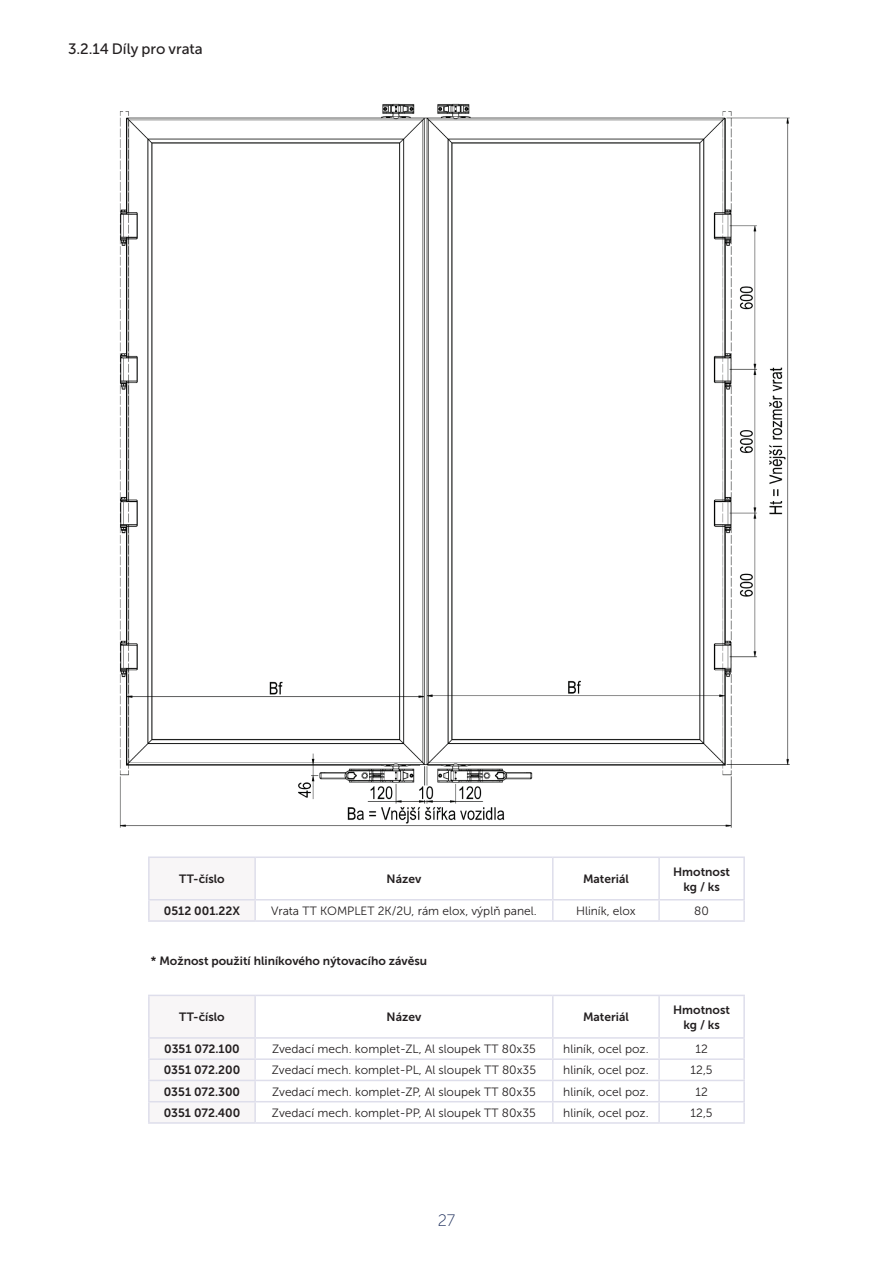
<style>
.page{position:relative;width:893px;height:1263px;background:#fff}
.page>*{position:absolute;margin:0;border:0;box-sizing:border-box;transform-origin:0 0}
.t1{font:16.5px "Museo Sans 100";color:#1c2d5a}
.t2{font:15px "Museo Sans 500";color:#231f20}
.tabulka_normalni{font:12px "Museo Sans 300";color:#231f20}
.tabulky_tucne{font:12px/15px "Museo Sans 700";color:#231f20;text-align:center}
</style>
<div class="page">
<img style="left:119px;top:103px;width:671px;height:725px">
<svg style="left:150px;top:900px;width:104px;height:1px"></svg>
<hr style="left:148px;top:856px;width:107px;height:2px;background:#dedeeb">
<hr style="left:148px;top:858px;width:2px;height:41px;background:#dedeeb">
<hr style="left:255px;top:856px;width:298px;height:2px;background:#dedeeb">
<hr style="left:254px;top:858px;width:2px;height:41px;background:#dedeeb">
<hr style="left:553px;top:856px;width:106px;height:2px;background:#dedeeb">
<hr style="left:552px;top:858px;width:2px;height:41px;background:#dedeeb">
<hr style="left:659px;top:856px;width:86px;height:2px;background:#dedeeb">
<hr style="left:658px;top:858px;width:2px;height:41px;background:#dedeeb">
<hr style="left:743px;top:858px;width:2px;height:41px;background:#dedeeb">
<hr style="left:148px;top:899px;width:107px;height:1px;background:#dedeeb">
<hr style="left:148px;top:900px;width:2px;height:20px;background:#dedeeb">
<hr style="left:255px;top:899px;width:298px;height:1px;background:#dedeeb">
<hr style="left:254px;top:900px;width:2px;height:20px;background:#dedeeb">
<hr style="left:553px;top:899px;width:106px;height:1px;background:#dedeeb">
<hr style="left:552px;top:900px;width:2px;height:20px;background:#dedeeb">
<hr style="left:659px;top:899px;width:86px;height:1px;background:#dedeeb">
<hr style="left:658px;top:900px;width:2px;height:20px;background:#dedeeb">
<hr style="left:743px;top:900px;width:2px;height:20px;background:#dedeeb">
<hr style="left:148px;top:920px;width:107px;height:2px;background:#dedeeb">
<hr style="left:255px;top:920px;width:298px;height:2px;background:#dedeeb">
<hr style="left:553px;top:920px;width:106px;height:2px;background:#dedeeb">
<hr style="left:659px;top:920px;width:86px;height:2px;background:#dedeeb">
<hr style="left:255px;top:995px;width:298px;height:1px;background:#dedeeb">
<hr style="left:553px;top:995px;width:106px;height:1px;background:#dedeeb">
<hr style="left:552px;top:996px;width:2px;height:41px;background:#dedeeb">
<hr style="left:659px;top:995px;width:86px;height:1px;background:#dedeeb">
<hr style="left:658px;top:996px;width:2px;height:41px;background:#dedeeb">
<hr style="left:743px;top:996px;width:2px;height:41px;background:#dedeeb">
<hr style="left:255px;top:1037px;width:298px;height:2px;background:#dedeeb">
<div style="left:148px;top:995px;width:108px;height:108px;background:#f8f6f7"></div>
<hr style="left:553px;top:1037px;width:106px;height:2px;background:#dedeeb">
<svg style="left:552px;top:1039px;width:2px;height:19px"></svg>
<hr style="left:659px;top:1037px;width:86px;height:2px;background:#dedeeb">
<svg style="left:658px;top:1039px;width:2px;height:19px"></svg>
<svg style="left:743px;top:1039px;width:2px;height:19px"></svg>
<hr style="left:148px;top:1058px;width:107px;height:2px;background:#dedeeb">
<hr style="left:148px;top:1060px;width:2px;height:20px;background:#dedeeb">
<hr style="left:255px;top:1058px;width:298px;height:2px;background:#dedeeb">
<hr style="left:254px;top:1060px;width:2px;height:20px;background:#dedeeb">
<hr style="left:553px;top:1058px;width:106px;height:2px;background:#dedeeb">
<hr style="left:552px;top:1060px;width:2px;height:20px;background:#dedeeb">
<hr style="left:659px;top:1058px;width:86px;height:2px;background:#dedeeb">
<hr style="left:658px;top:1060px;width:2px;height:20px;background:#dedeeb">
<hr style="left:743px;top:1060px;width:2px;height:20px;background:#dedeeb">
<hr style="left:148px;top:1080px;width:107px;height:1px;background:#dedeeb">
<hr style="left:148px;top:1081px;width:2px;height:20px;background:#dedeeb">
<hr style="left:255px;top:1080px;width:298px;height:1px;background:#dedeeb">
<hr style="left:254px;top:1081px;width:2px;height:20px;background:#dedeeb">
<hr style="left:553px;top:1080px;width:106px;height:1px;background:#dedeeb">
<hr style="left:552px;top:1081px;width:2px;height:20px;background:#dedeeb">
<hr style="left:659px;top:1080px;width:86px;height:1px;background:#dedeeb">
<hr style="left:658px;top:1081px;width:2px;height:20px;background:#dedeeb">
<hr style="left:743px;top:1081px;width:2px;height:20px;background:#dedeeb">
<hr style="left:148px;top:1101px;width:107px;height:1px;background:#dedeeb">
<hr style="left:148px;top:1102px;width:2px;height:20px;background:#dedeeb">
<hr style="left:255px;top:1101px;width:298px;height:1px;background:#dedeeb">
<hr style="left:254px;top:1102px;width:2px;height:20px;background:#dedeeb">
<hr style="left:553px;top:1101px;width:106px;height:1px;background:#dedeeb">
<hr style="left:552px;top:1102px;width:2px;height:20px;background:#dedeeb">
<hr style="left:659px;top:1101px;width:86px;height:1px;background:#dedeeb">
<hr style="left:658px;top:1102px;width:2px;height:20px;background:#dedeeb">
<hr style="left:743px;top:1102px;width:2px;height:20px;background:#dedeeb">
<hr style="left:148px;top:1122px;width:107px;height:2px;background:#dedeeb">
<hr style="left:255px;top:1122px;width:298px;height:2px;background:#dedeeb">
<hr style="left:553px;top:1122px;width:106px;height:2px;background:#dedeeb">
<hr style="left:659px;top:1122px;width:86px;height:2px;background:#dedeeb">
<p class="t2" style="left:68px;top:40px;width:136px">3.2.14 Díly pro vrata</p>
<p class="tabulky_tucne" style="left:179px;top:871px;width:47px">TT-číslo</p>
<p class="tabulky_tucne" style="left:387px;top:871px;width:36px">Název</p>
<p class="tabulky_tucne" style="left:583px;top:871px;width:47px">Materiál</p>
<p class="tabulky_tucne" style="left:673px;top:864px;width:58px">Hmotnost kg / ks</p>
<p class="tabulky_tucne" style="left:164px;top:903px;width:78px">0512 001.22X</p>
<p class="tabulka_normalni" style="left:271px;top:904px;width:267px">Vrata TT KOMPLET 2K/2U, rám elox, výplň panel.</p>
<p class="tabulka_normalni" style="left:576px;top:904px;width:61px">Hliník, elox</p>
<p class="tabulka_normalni" style="left:694px;top:904px;width:16px">80</p>
<p class="tabulky_tucne" style="left:151px;top:954px;width:278px">* Možnost použití hliníkového nýtovacího závěsu</p>
<p class="tabulky_tucne" style="left:179px;top:1009px;width:47px">TT-číslo</p>
<p class="tabulky_tucne" style="left:387px;top:1009px;width:36px">Název</p>
<p class="tabulky_tucne" style="left:583px;top:1009px;width:47px">Materiál</p>
<p class="tabulky_tucne" style="left:673px;top:1002px;width:58px">Hmotnost kg / ks</p>
<p class="tabulky_tucne" style="left:164px;top:1041px;width:77px">0351 072.100</p>
<p class="tabulka_normalni" style="left:272px;top:1042px;width:265px">Zvedací mech. komplet-ZL, Al sloupek TT 80x35</p>
<p class="tabulka_normalni" style="left:563px;top:1042px;width:87px">hliník, ocel poz.</p>
<p class="tabulka_normalni" style="left:695px;top:1042px;width:14px">12</p>
<p class="tabulky_tucne" style="left:164px;top:1063px;width:78px">0351 072.200</p>
<p class="tabulka_normalni" style="left:272px;top:1064px;width:266px">Zvedací mech. komplet-PL, Al sloupek TT 80x35</p>
<p class="tabulka_normalni" style="left:563px;top:1064px;width:87px">hliník, ocel poz.</p>
<p class="tabulka_normalni" style="left:691px;top:1064px;width:23px">12,5</p>
<p class="tabulky_tucne" style="left:164px;top:1084px;width:78px">0351 072.300</p>
<p class="tabulka_normalni" style="left:272px;top:1085px;width:265px">Zvedací mech. komplet-ZP, Al sloupek TT 80x35</p>
<p class="tabulka_normalni" style="left:563px;top:1085px;width:87px">hliník, ocel poz.</p>
<p class="tabulka_normalni" style="left:695px;top:1085px;width:14px">12</p>
<p class="tabulky_tucne" style="left:164px;top:1105px;width:78px">0351 072.400</p>
<p class="tabulka_normalni" style="left:272px;top:1106px;width:265px">Zvedací mech. komplet-PP, Al sloupek TT 80x35</p>
<p class="tabulka_normalni" style="left:563px;top:1106px;width:87px">hliník, ocel poz.</p>
<p class="tabulka_normalni" style="left:691px;top:1106px;width:23px">12,5</p>
<h1 class="t1" style="left:438px;top:1212px;width:19px">27</h1>
</div>
